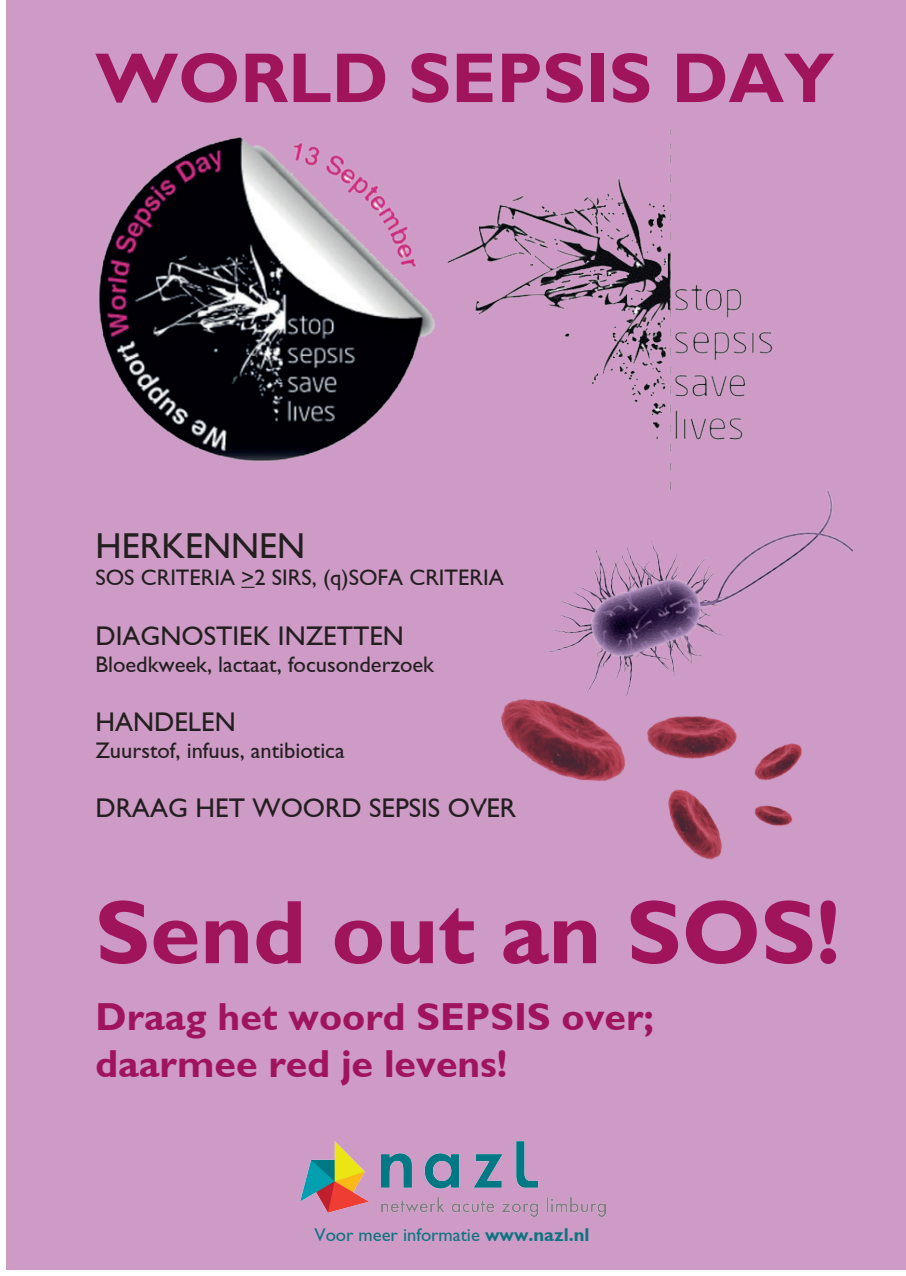
<style>
.page{position:relative;width:906px;height:1276px;background:#fff}
.page>*{position:absolute;margin:0;border:0;box-sizing:border-box;transform-origin:0 0}
.t1{font:700 90.75px "AZM Gill Sans";color:#a0145c}
.t2{font:700 70.88px "AZM Gill Sans";color:#a0145c}
.t3{font:700 39px/46.8px "AZM Gill Sans";color:#a0145c}
.t4{font:36px "AZM Gill Sans";color:#231f20}
.t5{font:27px "AZM Gill Sans";color:#231f20}
.t6{font:22.5px "AZM Gill Sans";color:#231f20}
.t7{font:18.52px "AZM Gill Sans";color:#0c7380}
.s1{font-weight:700}
</style>
<div class="page">
<div style="left:6px;top:0;width:900px;height:1269px;background:#ce9bc6"></div>
<img style="left:300px;top:1141px;width:305px;height:75px">
<img style="left:99px;top:129px;width:674px;height:356px">
<svg style="left:241px;top:587px;width:13px;height:1px"></svg>
<img style="left:546px;top:485px;width:308px;height:194px">
<img style="left:501px;top:679px;width:130px;height:102px">
<img style="left:647px;top:716px;width:90px;height:43px">
<img style="left:668px;top:789px;width:54px;height:71px">
<img style="left:754px;top:743px;width:48px;height:37px">
<img style="left:754px;top:805px;width:39px;height:21px">
<h2 class="t2" style="left:95px;top:36px;width:740px">WORLD SEPSIS DAY</h2>
<h3 class="t4" style="left:95px;top:525px;width:211px">HERKENNEN</h3>
<p class="t6" style="left:95px;top:564px;width:410px">SOS CRITERIA &gt;2 SIRS, (q)SOFA CRITERIA</p>
<p class="t5" style="left:95px;top:620px;width:310px">DIAGNOSTIEK INZETTEN</p>
<p class="t6" style="left:95px;top:651px;width:340px">Bloedkweek, lactaat, focusonderzoek</p>
<p class="t5" style="left:95px;top:706px;width:142px">HANDELEN</p>
<p class="t6" style="left:95px;top:737px;width:251px">Zuurstof, infuus, antibiotica</p>
<p class="t5" style="left:95px;top:793px;width:422px">DRAAG HET WOORD SEPSIS OVER</p>
<h1 class="t1" style="left:95px;top:879px;width:746px">Send out an SOS!</h1>
<h3 class="t3" style="left:95px;top:993px;width:560px">Draag het woord SEPSIS over; daarmee red je levens!</h3>
<p class="t7" style="left:314px;top:1224px;width:277px">Voor meer informatie <span class="s1">www.nazl.nl</span></p>
</div>
